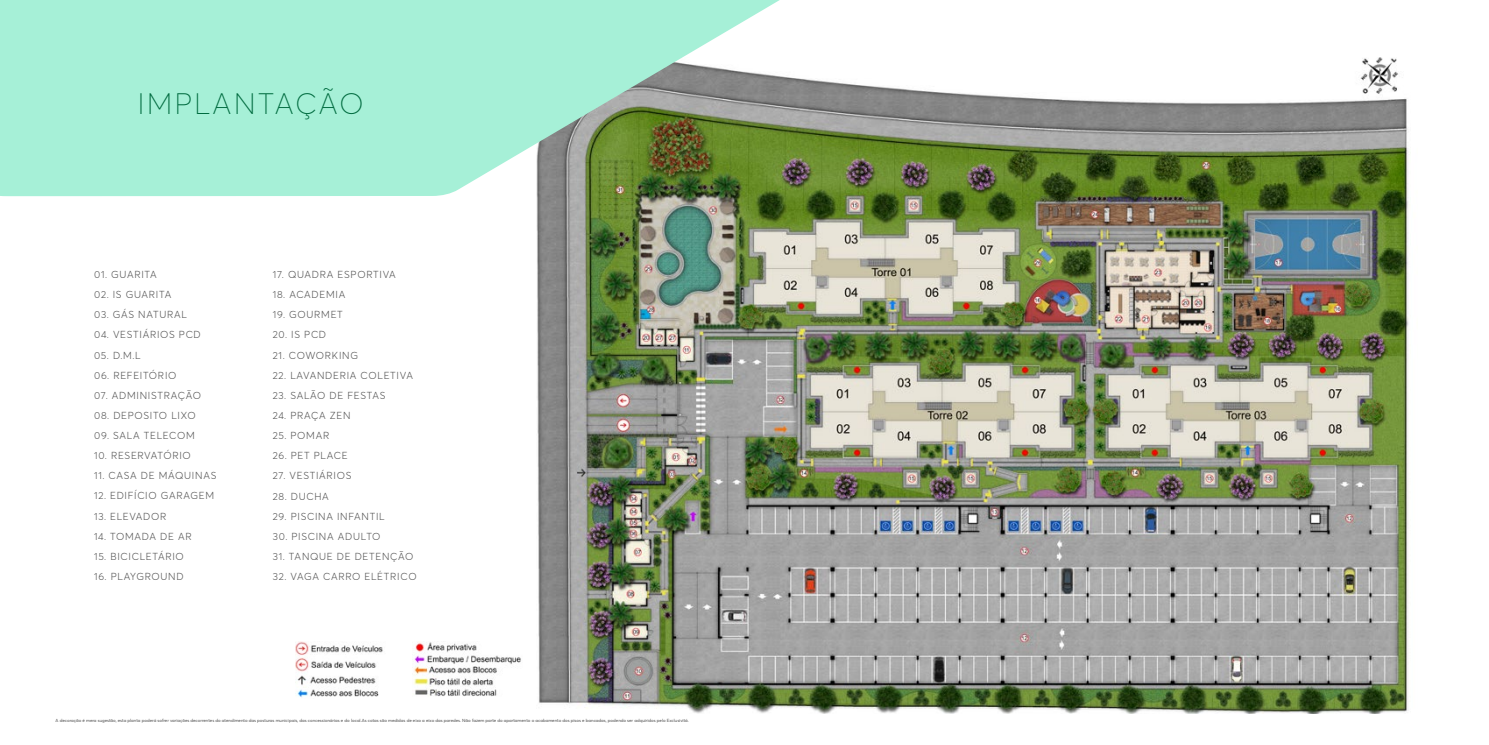
<style>
.page{position:relative;width:1489px;height:745px;background:#fff}
.page>*{position:absolute;margin:0;border:0;box-sizing:border-box;transform-origin:0 0}
.t1{font:100 29.22px "Averta Std";letter-spacing:.09em;color:#006b3f}
.t2{font:300 10.06px "Averta Std";letter-spacing:.07em;color:#4d4d4d}
.t3{font:4.38px "Averta Std";color:#4d4d4d}
</style>
<div class="page">
<img style="left:536px;top:196px;width:873px;height:517px">
<svg style="left:0;top:0;width:1408px;height:196px"></svg>
<img style="left:413px;top:641px;width:108px;height:55px">
<img style="left:295px;top:641px;width:88px;height:57px">
<h1 class="t1" style="left:138px;top:84px;width:227px">IMPLANTAÇÃO</h1>
<p class="t2" style="left:94px;top:267px;width:64px">01. GUARITA</p>
<p class="t2" style="left:94px;top:287px;width:79px">02. IS GUARITA</p>
<p class="t2" style="left:94px;top:307px;width:94px">03. GÁS NATURAL</p>
<p class="t2" style="left:94px;top:328px;width:108px">04. VESTIÁRIOS PCD</p>
<p class="t2" style="left:94px;top:348px;width:48px">05. D.M.L</p>
<p class="t2" style="left:94px;top:368px;width:84px">06. REFEITÓRIO</p>
<p class="t2" style="left:94px;top:388px;width:108px">07. ADMINISTRAÇÃO</p>
<p class="t2" style="left:94px;top:408px;width:103px">08. DEPOSITO LIXO</p>
<p class="t2" style="left:94px;top:428px;width:102px">09. SALA TELECOM</p>
<p class="t2" style="left:94px;top:448px;width:98px">10. RESERVATÓRIO</p>
<p class="t2" style="left:94px;top:468px;width:124px">11. CASA DE MÁQUINAS</p>
<p class="t2" style="left:94px;top:488px;width:121px">12. EDIFÍCIO GARAGEM</p>
<p class="t2" style="left:94px;top:509px;width:74px">13. ELEVADOR</p>
<p class="t2" style="left:94px;top:529px;width:99px">14. TOMADA DE AR</p>
<p class="t2" style="left:94px;top:549px;width:91px">15. BICICLETÁRIO</p>
<p class="t2" style="left:94px;top:569px;width:91px">16. PLAYGROUND</p>
<p class="t2" style="left:273px;top:267px;width:124px">17. QUADRA ESPORTIVA</p>
<p class="t2" style="left:273px;top:287px;width:74px">18. ACADEMIA</p>
<p class="t2" style="left:273px;top:308px;width:71px">19. GOURMET</p>
<p class="t2" style="left:273px;top:328px;width:55px">20. IS PCD</p>
<p class="t2" style="left:273px;top:348px;width:86px">21. COWORKING</p>
<p class="t2" style="left:273px;top:368px;width:141px">22. LAVANDERIA COLETIVA</p>
<p class="t2" style="left:273px;top:388px;width:114px">23. SALÃO DE FESTAS</p>
<p class="t2" style="left:273px;top:408px;width:79px">24. PRAÇA ZEN</p>
<p class="t2" style="left:273px;top:428px;width:58px">25. POMAR</p>
<p class="t2" style="left:273px;top:448px;width:76px">26. PET PLACE</p>
<p class="t2" style="left:273px;top:468px;width:80px">27. VESTIÁRIOS</p>
<p class="t2" style="left:273px;top:488px;width:57px">28. DUCHA</p>
<p class="t2" style="left:273px;top:509px;width:113px">29. PISCINA INFANTIL</p>
<p class="t2" style="left:273px;top:529px;width:109px">30. PISCINA ADULTO</p>
<p class="t2" style="left:273px;top:549px;width:142px">31. TANQUE DE DETENÇÃO</p>
<p class="t2" style="left:273px;top:569px;width:145px">32. VAGA CARRO ELÉTRICO</p>
<p class="t3" style="left:56px;top:717px;width:634px">A decoração é mera sugestão, esta planta poderá sofrer variações decorrentes do atendimento das posturas municipais, das concessionárias e do local.As cotas são medidas de eixo a eixo das paredes. Não fazem parte do apartamento o acabamento dos pisos e bancadas, podendo ser adquiridos pelo Exclusivitá.</p>
</div>
